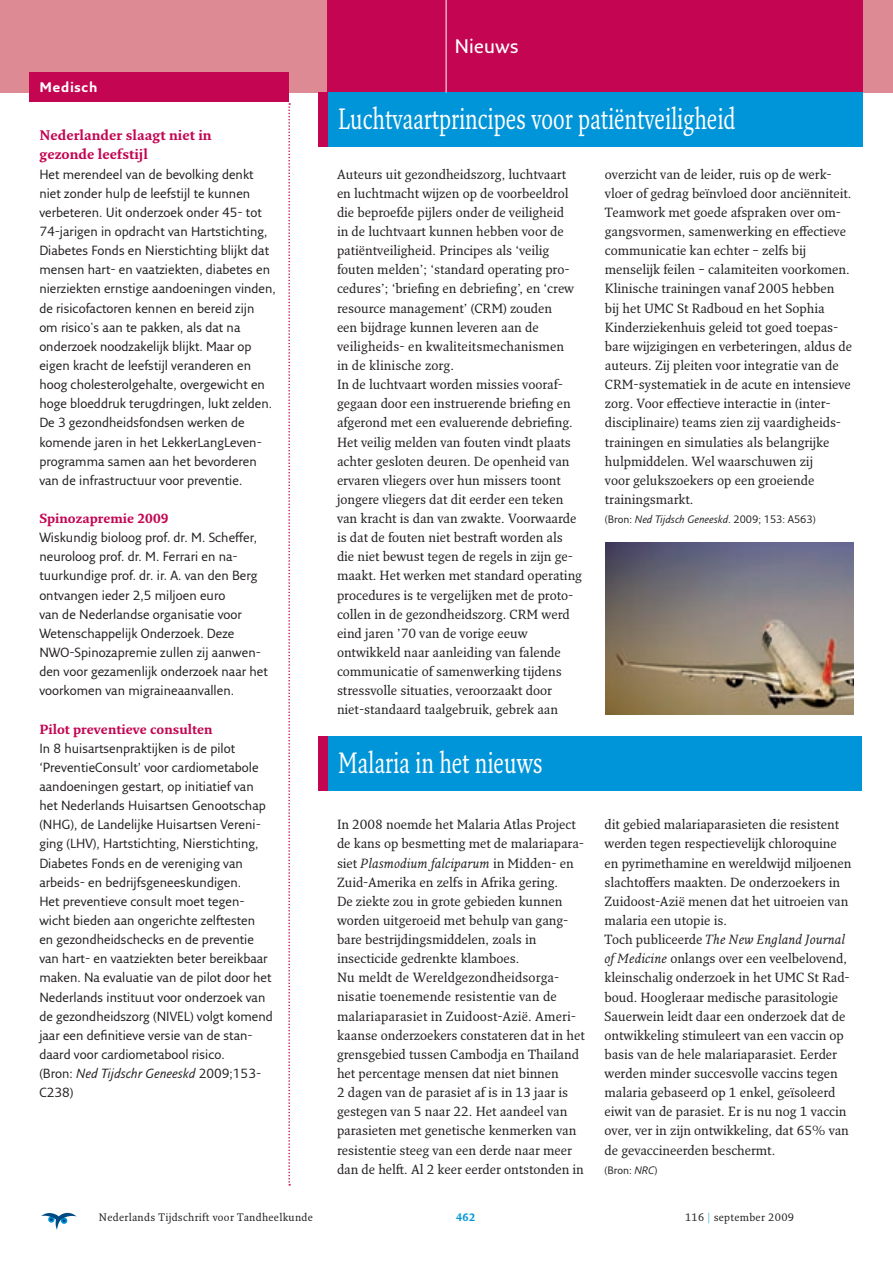
<style>
.page{position:relative;width:893px;height:1263px;background:#fff}
.page>*{position:absolute;margin:0;border:0;box-sizing:border-box;transform-origin:0 0}
.t1{font:28.5px "Fresco Plus Pro";color:#fff;scale:.75 1}
.t2{font:600 19.2px "Fresco Sans Plus Pro";letter-spacing:.015em;color:#fff}
.t3{font:700 13.5px/19.2px "Fresco Plus Pro";color:#c30552}
.t4{font:700 13.5px "Fresco Sans Plus Pro";letter-spacing:.05em;color:#fff}
.t5{font:12.9px/19.2px "Fresco Plus Pro";color:#231f20}
.t6{font:12.9px/19.2px "Fresco Sans Plus Pro";color:#231f20}
.t7{font:700 12.9px "Fresco Plus Pro";color:#c30552}
.t8{font:10.5px "Fresco Plus Pro";letter-spacing:.03em;color:#231f20}
.t9{font:10.5px "Fresco Sans Plus Pro";color:#231f20}
.t10{font:700 10.5px "Fresco Plus Pro";color:#0095d9}
.s1{font-style:italic}
.s2{color:#0095d9}
</style>
<div class="page">
<svg style="left:41px;top:1213px;width:35px;height:17px"></svg>
<div style="left:0;top:0;width:893px;height:92px;background:#de8a95"></div>
<div style="left:327px;top:0;width:536px;height:92px;background:#c30552"></div>
<div style="left:30px;top:72px;width:259px;height:30px;background:#c30552"></div>
<div style="left:327px;top:92px;width:536px;height:55px;background:#0095d9"></div>
<div style="left:318px;top:92px;width:9px;height:55px;background:#c30552"></div>
<svg style="left:288px;top:103px;width:2px;height:1082px"></svg>
<hr style="left:446px;top:0;width:1px;height:93px;background:#fff">
<div style="left:327px;top:737px;width:535px;height:54px;background:#0095d9"></div>
<div style="left:318px;top:737px;width:9px;height:54px;background:#c30552"></div>
<img style="left:605px;top:542px;width:249px;height:172px">
<p class="t4" style="left:39px;top:78px;width:60px">Medisch</p>
<p class="t3" style="left:39px;top:126px;width:174px">Nederlander slaagt niet in gezonde leefstijl</p>
<p class="t6" style="left:39px;top:164px;width:238px">Het merendeel van de bevolking denkt niet zonder hulp de leefstijl te kunnen verbeteren. Uit onderzoek onder 45- tot 74-jarigen in opdracht van Hartstichting, Diabetes Fonds en Nierstichting blijkt dat mensen hart- en vaatziekten, diabetes en nierziekten ernstige aandoeningen vinden, de risicofactoren kennen en bereid zijn om risico's aan te pakken, als dat na onderzoek noodzakelijk blijkt. Maar op eigen kracht de leefstijl veranderen en hoog cholesterolgehalte, overgewicht en hoge bloeddruk terugdringen, lukt zelden.<br>De 3 gezondheidsfondsen werken de komende jaren in het LekkerLangLeven&shy;programma samen aan het bevorderen van de infrastructuur voor preventie.</p>
<p class="t7" style="left:39px;top:510px;width:131px">Spinozapremie 2009</p>
<p class="t6" style="left:39px;top:528px;width:230px">Wiskundig bioloog prof. dr. M. Scheffer, neuroloog prof. dr. M. Ferrari en na&shy;tuurkundige prof. dr. ir. A. van den Berg ontvangen ieder 2,5 miljoen euro<br>van de Nederlandse organisatie voor Wetenschappelijk Onderzoek. Deze NWO-Spinozapremie zullen zij aanwen&shy;den voor gezamenlijk onderzoek naar het voorkomen van migraineaanvallen.</p>
<p class="t7" style="left:39px;top:721px;width:175px">Pilot preventieve consulten</p>
<p class="t6" style="left:39px;top:738px;width:235px">In 8 huisartsenpraktijken is de pilot ‘PreventieConsult’ voor cardiometabole aandoeningen gestart, op initiatief van het Nederlands Huisartsen Genootschap (NHG), de Landelijke Huisartsen Vereni&shy;ging (LHV), Hartstichting, Nierstichting, Diabetes Fonds en de vereniging van arbeids- en bedrijfsgeneeskundigen.<br>Het preventieve consult moet tegen&shy;wicht bieden aan ongerichte zelftesten<br>en gezondheidschecks en de preventie van hart- en vaatziekten beter bereikbaar maken. Na evaluatie van de pilot door het Nederlands instituut voor onderzoek van de gezondheidszorg (NIVEL) volgt komend jaar een definitieve versie van de stan&shy;daard voor cardiometabool risico.<br>(Bron: <span class="s1">Ned Tijdschr Geneeskd</span> 2009;153- C238)</p>
<h2 class="t2" style="left:455px;top:34px;width:65px">Nieuws</h2>
<h1 class="t1" style="left:338px;top:101px;width:531px">Luchtvaartprincipes voor patiëntveiligheid</h1>
<p class="t5" style="left:337px;top:164px;width:247px">Auteurs uit gezondheidszorg, luchtvaart en luchtmacht wijzen op de voorbeeldrol die beproefde pijlers onder de veiligheid<br>in de luchtvaart kunnen hebben voor de patiëntveiligheid. Principes als ‘veilig fouten melden’; ‘standard operating pro&shy;cedures’; ‘briefing en debriefing’, en ‘crew resource management’ (CRM) zouden<br>een bijdrage kunnen leveren aan de veiligheids- en kwaliteitsmechanismen<br>in de klinische zorg.<br>In de luchtvaart worden missies vooraf&shy;gegaan door een instruerende briefing en afgerond met een evaluerende debriefing.<br>Het veilig melden van fouten vindt plaats achter gesloten deuren. De openheid van ervaren vliegers over hun missers toont jongere vliegers dat dit eerder een teken van kracht is dan van zwakte. Voorwaarde is dat de fouten niet bestraft worden als die niet bewust tegen de regels in zijn ge&shy;maakt. Het werken met standard operating procedures is te vergelijken met de proto&shy;collen in de gezondheidszorg. CRM werd eind jaren ’70 van de vorige eeuw ontwikkeld naar aanleiding van falende communicatie of samenwerking tijdens stressvolle situaties, veroorzaakt door niet-standaard taalgebruik, gebrek aan</p>
<h1 class="t1" style="left:338px;top:745px;width:274px">Malaria in het nieuws</h1>
<p class="t5" style="left:337px;top:815px;width:249px">In 2008 noemde het Malaria Atlas Project de kans op besmetting met de malariapara&shy;siet <span class="s1">Plasmodium falciparum</span> in Midden- en Zuid-Amerika en zelfs in Afrika gering.<br>De ziekte zou in grote gebieden kunnen worden uitgeroeid met behulp van gang&shy;bare bestrijdingsmiddelen, zoals in insecticide gedrenkte klamboes.<br>Nu meldt de Wereldgezondheidsorga&shy;nisatie toenemende resistentie van de malariaparasiet in Zuidoost-Azië. Ameri&shy;kaanse onderzoekers constateren dat in het grensgebied tussen Cambodja en Thailand het percentage mensen dat niet binnen<br>2 dagen van de parasiet af is in 13 jaar is gestegen van 5 naar 22. Het aandeel van parasieten met genetische kenmerken van resistentie steeg van een derde naar meer dan de helft. Al 2 keer eerder ontstonden in</p>
<p class="t5" style="left:605px;top:164px;width:249px">overzicht van de leider, ruis op de werk&shy;vloer of gedrag beïnvloed door anciënniteit.<br>Teamwork met goede afspraken over om&shy;gangsvormen, samenwerking en effectieve communicatie kan echter – zelfs bij menselijk feilen – calamiteiten voorkomen.<br>Klinische trainingen vanaf 2005 hebben<br>bij het UMC St Radboud en het Sophia Kinderziekenhuis geleid tot goed toepas&shy;bare wijzigingen en verbeteringen, aldus de auteurs. Zij pleiten voor integratie van de CRM-systematiek in de acute en intensieve zorg. Voor effectieve interactie in (inter&shy;disciplinaire) teams zien zij vaardigheids&shy;trainingen en simulaties als belangrijke hulpmiddelen. Wel waarschuwen zij<br>voor gelukszoekers op een groeiende trainingsmarkt.</p>
<p class="t9" style="left:605px;top:513px;width:212px">(Bron: <span class="s1">Ned Tijdsch Geneeskd</span>. 2009; 153: A563)</p>
<p class="t5" style="left:604px;top:815px;width:248px">dit gebied malariaparasieten die resistent werden tegen respectievelijk chloroquine en pyrimethamine en wereldwijd miljoenen slachtoffers maakten. De onderzoekers in Zuidoost-Azië menen dat het uitroeien van malaria een utopie is.<br>Toch publiceerde <span class="s1">The New England Journal of Medicine</span> onlangs over een veelbelovend, kleinschalig onderzoek in het UMC St Rad&shy;boud. Hoogleraar medische parasitologie Sauerwein leidt daar een onderzoek dat de ontwikkeling stimuleert van een vaccin op basis van de hele malariaparasiet. Eerder werden minder succesvolle vaccins tegen malaria gebaseerd op 1 enkel, geïsoleerd eiwit van de parasiet. Er is nu nog 1 vaccin over, ver in zijn ontwikkeling, dat 65% van de gevaccineerden beschermt.</p>
<p class="t9" style="left:604px;top:1163px;width:54px">(Bron: <span class="s1">NRC</span>)</p>
<p class="t8" style="left:99px;top:1210px;width:216px">Nederlands Tijdschrift voor Tandheelkunde</p>
<p class="t10" style="left:456px;top:1210px;width:21px">462</p>
<p class="t8" style="left:685px;top:1210px;width:111px">116 <span class="s2">|</span> september 2009</p>
</div>
